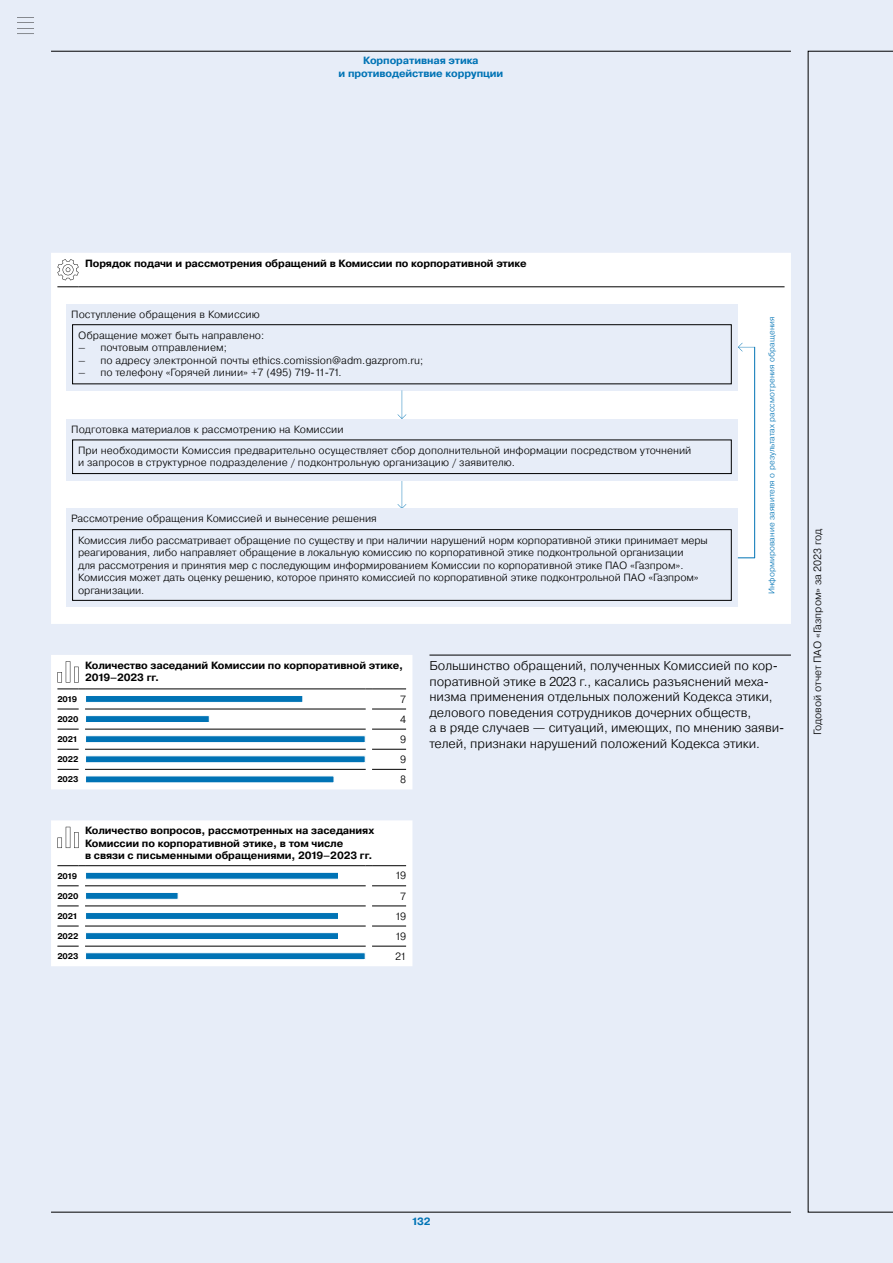
<style>
.page{position:relative;width:893px;height:1263px;background:#e7edf8}
.page>*{position:absolute;margin:0;border:0;box-sizing:border-box;transform-origin:0 0}
.t1{font:300 12.75px/15.5px "Pragmatica";letter-spacing:-.005em;color:#000}
.t2{font:300 10.5px/21px "Pragmatica";letter-spacing:-.01em;color:#000}
.t3{font:700 10.5px/12.6px "Pragmatica";letter-spacing:-.01em;color:#000}
.t4{font:300 10.5px "Pragmatica";letter-spacing:-.01em;color:#000;scale:1.2 1}
.t5{font:700 10.5px/12.6px "Pragmatica";letter-spacing:-.01em;color:#0073b5;text-align:center}
.t6{font:300 8.25px "Pragmatica";letter-spacing:.01em;color:#0073b5}
.t7{font:700 8.25px "Pragmatica";letter-spacing:-.015em;color:#000}
</style>
<div class="page">
<hr style="left:51px;top:1212px;width:740px;height:1px;background:#000">
<div style="left:51px;top:253px;width:740px;height:371px;background:#fff"></div>
<svg style="left:57px;top:287px;width:22px;height:1px"></svg>
<hr style="left:79px;top:287px;width:705px;height:1px;background:#000">
<svg style="left:57px;top:259px;width:22px;height:21px"></svg>
<div style="left:66px;top:304px;width:672px;height:86px;background:#e7edf8"></div>
<div style="left:72px;top:324px;width:659px;height:60px;border:1px solid #000"></div>
<svg style="left:397px;top:390px;width:9px;height:29px"></svg>
<svg style="left:397px;top:480px;width:9px;height:29px"></svg>
<div style="left:66px;top:419px;width:672px;height:61px;background:#e7edf8"></div>
<div style="left:72px;top:440px;width:659px;height:34px;border:1px solid #000"></div>
<div style="left:66px;top:509px;width:672px;height:98px;background:#e7edf8"></div>
<div style="left:72px;top:529px;width:659px;height:71px;border:1px solid #000"></div>
<svg style="left:738px;top:343px;width:17px;height:8px"></svg>
<hr style="left:754px;top:347px;width:1px;height:211px;background:#0073b5">
<svg style="left:738px;top:558px;width:17px;height:1px"></svg>
<div style="left:51px;top:655px;width:361px;height:134px;background:#fff"></div>
<hr style="left:372px;top:749px;width:34px;height:1px;background:#000">
<svg style="left:57px;top:709px;width:22px;height:1px"></svg>
<hr style="left:372px;top:689px;width:34px;height:1px;background:#000">
<svg style="left:57px;top:689px;width:28px;height:1px"></svg>
<svg style="left:57px;top:749px;width:22px;height:1px"></svg>
<hr style="left:85px;top:689px;width:281px;height:1px;background:#000">
<hr style="left:85px;top:709px;width:281px;height:1px;background:#000">
<hr style="left:85px;top:729px;width:281px;height:1px;background:#000">
<hr style="left:85px;top:749px;width:281px;height:1px;background:#000">
<hr style="left:372px;top:729px;width:34px;height:1px;background:#000">
<hr style="left:372px;top:709px;width:34px;height:1px;background:#000">
<svg style="left:57px;top:729px;width:22px;height:1px"></svg>
<svg style="left:57px;top:769px;width:22px;height:1px"></svg>
<hr style="left:372px;top:769px;width:34px;height:1px;background:#000">
<hr style="left:85px;top:769px;width:281px;height:1px;background:#000">
<svg style="left:57px;top:661px;width:22px;height:21px"></svg>
<div style="left:85px;top:695px;width:218px;height:8px;background:#0073b5;border:1px solid #fff"></div>
<div style="left:85px;top:715px;width:125px;height:8px;background:#0073b5;border:1px solid #fff"></div>
<div style="left:85px;top:735px;width:281px;height:8px;background:#0073b5;border:1px solid #fff"></div>
<div style="left:85px;top:755px;width:281px;height:8px;background:#0073b5;border:1px solid #fff"></div>
<div style="left:85px;top:775px;width:249px;height:8px;background:#0073b5;border:1px solid #fff"></div>
<div style="left:51px;top:820px;width:361px;height:146px;background:#fff"></div>
<hr style="left:85px;top:885px;width:281px;height:1px;background:#000">
<hr style="left:85px;top:865px;width:281px;height:1px;background:#000">
<svg style="left:57px;top:885px;width:22px;height:1px"></svg>
<hr style="left:372px;top:865px;width:34px;height:1px;background:#000">
<hr style="left:372px;top:885px;width:34px;height:1px;background:#000">
<svg style="left:57px;top:865px;width:28px;height:1px"></svg>
<svg style="left:57px;top:926px;width:22px;height:1px"></svg>
<hr style="left:85px;top:906px;width:281px;height:1px;background:#000">
<hr style="left:85px;top:926px;width:281px;height:1px;background:#000">
<hr style="left:85px;top:946px;width:281px;height:1px;background:#000">
<hr style="left:372px;top:946px;width:34px;height:1px;background:#000">
<svg style="left:57px;top:906px;width:22px;height:1px"></svg>
<hr style="left:372px;top:906px;width:34px;height:1px;background:#000">
<hr style="left:372px;top:926px;width:34px;height:1px;background:#000">
<svg style="left:57px;top:946px;width:22px;height:1px"></svg>
<svg style="left:57px;top:827px;width:22px;height:21px"></svg>
<div style="left:85px;top:872px;width:254px;height:8px;background:#0073b5;border:1px solid #fff"></div>
<div style="left:85px;top:892px;width:94px;height:8px;background:#0073b5;border:1px solid #fff"></div>
<div style="left:85px;top:912px;width:254px;height:8px;background:#0073b5;border:1px solid #fff"></div>
<div style="left:85px;top:932px;width:254px;height:8px;background:#0073b5;border:1px solid #fff"></div>
<div style="left:85px;top:952px;width:281px;height:8px;background:#0073b5;border:1px solid #fff"></div>
<hr style="left:429px;top:655px;width:362px;height:1px;background:#000">
<hr style="left:51px;top:51px;width:740px;height:1px;background:#000">
<svg style="left:17px;top:17px;width:17px;height:17px"></svg>
<p class="t5" style="left:339px;top:54px;width:166px">Корпоративная этика<br>и противодействие коррупции</p>
<p class="t3" style="left:85px;top:257px;width:443px">Порядок подачи и рассмотрения обращений в Комиссии по корпоративной этике</p>
<p class="t2" style="left:78px;top:303px;width:188px;text-indent:-7px">Поступление обращения в Комиссию<br>Обращение может быть направлено:</p>
<p class="t4" style="left:78px;top:341px;width:125px">– почтовым отправлением;</p>
<p class="t4" style="left:78px;top:353px;width:289px">– по адресу электронной почты ethics.comission@adm.gazprom.ru;</p>
<p class="t4" style="left:78px;top:366px;width:221px">– по телефону «Горячей линии» +7 (495) 719-11-71.</p>
<p class="t2" style="left:78px;top:418px;width:615px;text-indent:-7px">Подготовка материалов к рассмотрению на Комиссии<br>При необходимости Комиссия предварительно осуществляет сбор дополнительной информации посредством уточнений</p>
<p class="t2" style="left:78px;top:452px;width:438px">и запросов в структурное подразделение / подконтрольную организацию / заявителю.</p>
<p class="t2" style="left:78px;top:508px;width:631px;text-indent:-7px">Рассмотрение обращения Комиссией и вынесение решения<br>Комиссия либо рассматривает обращение по существу и при наличии нарушений норм корпоративной этики принимает меры</p>
<p class="t2" style="left:78px;top:546px;width:622px;line-height:12.6px">реагирования, либо направляет обращение в локальную комиссию по корпоративной этике подконтрольной организации для рассмотрения и принятия мер с последующим информированием Комиссии по корпоративной этике ПАО «Газпром».<br>Комиссия может дать оценку решению, которое принято комиссией по корпоративной этике подконтрольной ПАО «Газпром» организации.</p>
<p class="t6" style="left:766px;top:594px;width:280px;rotate:-90deg">Информирование заявителя о результатах рассмотрения обращения</p>
<p class="t3" style="left:85px;top:659px;width:320px">Количество заседаний Комиссии по корпоративной этике,<br>2019–2023 гг.</p>
<p class="t7" style="left:57px;top:694px;width:21px">2019</p>
<p class="t2" style="left:400px;top:688px;width:8px">7</p>
<p class="t7" style="left:57px;top:714px;width:23px">2020</p>
<p class="t2" style="left:400px;top:708px;width:8px">4</p>
<p class="t7" style="left:57px;top:734px;width:22px">2021</p>
<p class="t2" style="left:400px;top:728px;width:8px">9</p>
<p class="t7" style="left:57px;top:754px;width:23px">2022</p>
<p class="t2" style="left:400px;top:749px;width:8px">9</p>
<p class="t7" style="left:57px;top:774px;width:23px">2023</p>
<p class="t2" style="left:400px;top:769px;width:8px">8</p>
<p class="t3" style="left:85px;top:824px;width:291px">Количество вопросов, рассмотренных на заседаниях<br>Комиссии по корпоративной этике, в том числе<br>в связи с письменными обращениями, 2019–2023 гг.</p>
<p class="t7" style="left:57px;top:870px;width:21px">2019</p>
<p class="t2" style="left:395px;top:865px;width:13px">19</p>
<p class="t7" style="left:57px;top:890px;width:23px">2020</p>
<p class="t2" style="left:400px;top:885px;width:8px">7</p>
<p class="t7" style="left:57px;top:911px;width:22px">2021</p>
<p class="t2" style="left:395px;top:905px;width:13px">19</p>
<p class="t7" style="left:57px;top:931px;width:23px">2022</p>
<p class="t2" style="left:395px;top:925px;width:13px">19</p>
<p class="t7" style="left:57px;top:951px;width:23px">2023</p>
<p class="t2" style="left:395px;top:945px;width:13px">21</p>
<p class="t1" style="left:429px;top:658px;width:356px">Большинство обращений, полученных Комиссией по кор&shy;поративной этике в 2023 г., касались разъяснений меха&shy;низма применения отдельных положений Кодекса этики, делового поведения сотрудников дочерних обществ,<br>а в ряде случаев — ситуаций, имеющих, по мнению заяви&shy;телей, признаки нарушений положений Кодекса этики.</p>
<p class="t2" style="left:807px;top:735px;width:208px;rotate:-90deg">Годовой отчет ПАО «Газпром» за 2023 год</p>
<p class="t5" style="left:411px;top:1215px;width:21px">132</p>
</div>
